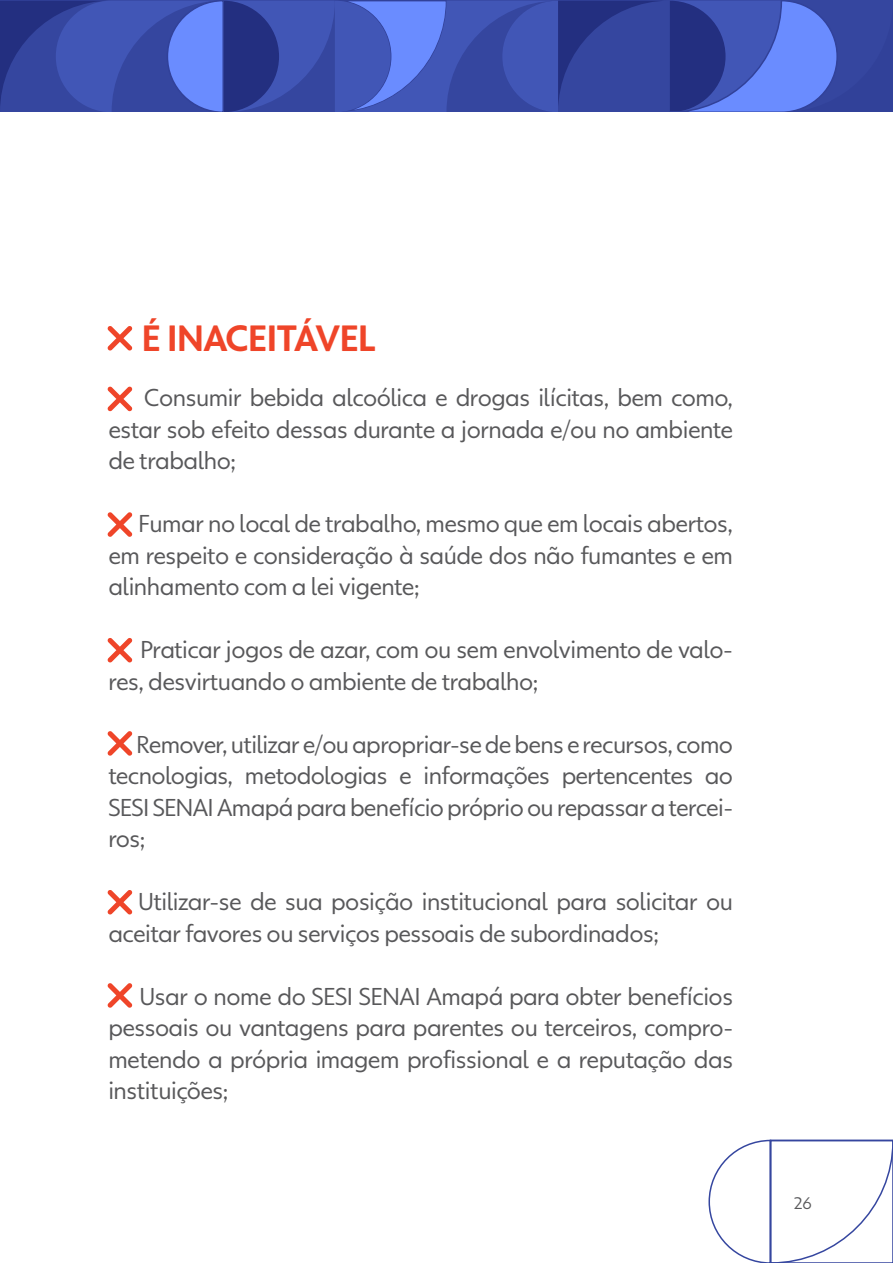
<style>
.page{position:relative;width:893px;height:1263px;background:#fff}
.page>*{position:absolute;margin:0;border:0;box-sizing:border-box;transform-origin:0 0}
.t1{font:700 36px "Globotipo Texto";letter-spacing:-.02em;color:#ef4529}
.t2{font:24px/31.5px "Globotipo Texto";letter-spacing:-.02em;color:#58585a;text-align:justify}
.t3{font:16.5px "Globotipo Texto";color:#58585a}
</style>
<div class="page">
<svg style="left:0;top:0;width:893px;height:112px;background:#3e53b1"></svg>
<svg style="left:708px;top:1139px;width:185px;height:124px"></svg>
<svg style="left:107px;top:326px;width:25px;height:25px"></svg>
<svg style="left:107px;top:386px;width:25px;height:25px"></svg>
<svg style="left:107px;top:512px;width:25px;height:25px"></svg>
<svg style="left:107px;top:638px;width:25px;height:25px"></svg>
<svg style="left:107px;top:731px;width:25px;height:25px"></svg>
<svg style="left:107px;top:890px;width:25px;height:25px"></svg>
<svg style="left:107px;top:983px;width:25px;height:25px"></svg>
<h1 class="t1" style="left:142px;top:317px;width:235px">É INACEITÁVEL</h1>
<p class="t2" style="left:108px;top:382px;width:626px;text-indent:36px">Consumir bebida alcoólica e drogas ilícitas, bem como, estar sob efeito dessas durante a jornada e/ou no ambiente de trabalho;</p>
<p class="t2" style="left:108px;top:508px;width:626px;text-indent:30px">Fumar no local de trabalho, mesmo que em locais abertos, em respeito e consideração à saúde dos não fumantes e em alinhamento com a lei vigente;</p>
<p class="t2" style="left:108px;top:634px;width:626px;text-indent:32px">Praticar jogos de azar, com ou sem envolvimento de valo&shy;res, desvirtuando o ambiente de trabalho;</p>
<p class="t2" style="left:108px;top:728px;width:626px;text-indent:28px">Remover, utilizar e/ou apropriar-se de bens e recursos, como tecnologias, metodologias e informações pertencentes ao SESI SENAI Amapá para benefício próprio ou repassar a tercei&shy;ros;</p>
<p class="t2" style="left:108px;top:886px;width:626px;text-indent:30px">Utilizar-se de sua posição institucional para solicitar ou aceitar favores ou serviços pessoais de subordinados;</p>
<p class="t2" style="left:108px;top:980px;width:626px;text-indent:31px">Usar o nome do SESI SENAI Amapá para obter benefícios pessoais ou vantagens para parentes ou terceiros, compro&shy;metendo a própria imagem profissional e a reputação das instituições;</p>
<p class="t3" style="left:794px;top:1194px;width:20px">26</p>
</div>
